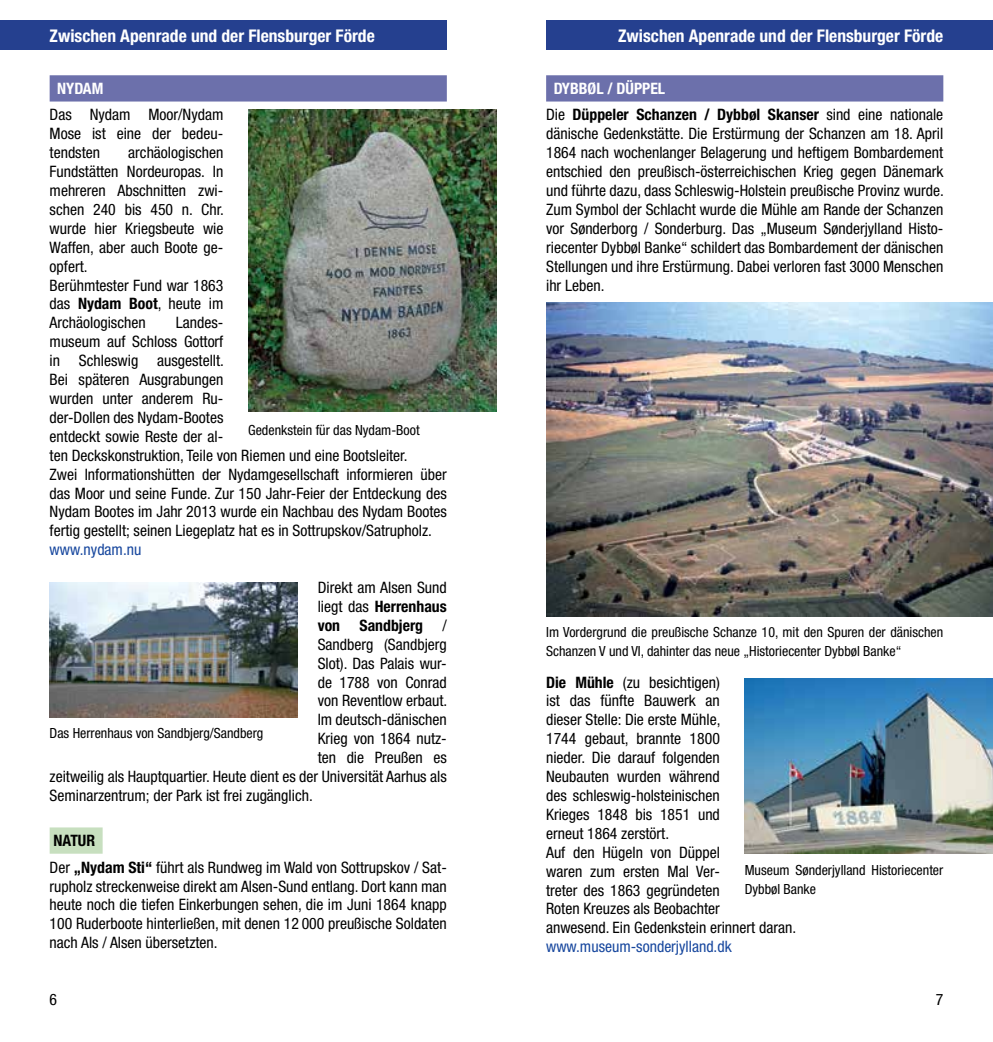
<style>
.page{position:relative;width:993px;height:1042px;background:#fff}
.page>*{position:absolute;margin:0;border:0;box-sizing:border-box;transform-origin:0 0}
.t1{font:700 condensed 17.5px "Helvetica Neue";color:#fff}
.t2{font:condensed 15.75px/18.9px "Helvetica Neue";color:#000}
.t3{font:700 condensed 15.75px/26.8px "Helvetica Neue";color:#000}
.t4{font:condensed 15.75px "Helvetica Neue";color:#17479e}
.t5{font:700 condensed 15.75px "Helvetica Neue";color:#fff}
.t6{font:condensed 14px/18.9px "Helvetica Neue";color:#000}
.s1{color:#fff}
.s2{font-weight:400}
.s3{font-weight:700}
</style>
<div class="page">
<div style="left:546px;top:20px;width:446px;height:30px;background:#25408f"></div>
<div style="left:0;top:20px;width:446px;height:30px;background:#25408f"></div>
<div style="left:50px;top:75px;width:396px;height:27px;background:#6c70ab"></div>
<div style="left:50px;top:827px;width:53px;height:26px;background:#c7dfbf"></div>
<div style="left:546px;top:75px;width:397px;height:27px;background:#6c70ab"></div>
<img style="left:248px;top:109px;width:248px;height:303px">
<img style="left:50px;top:582px;width:248px;height:135px">
<img style="left:546px;top:303px;width:446px;height:313px">
<img style="left:744px;top:679px;width:248px;height:175px">
<p class="t1" style="left:50px;top:25px;width:326px">Zwischen Apenrade und der Flensburger Förde</p>
<p class="t1" style="left:618px;top:25px;width:326px">Zwischen Apenrade und der Flensburger Förde</p>
<p class="t5" style="left:57px;top:78px;width:48px">NYDAM</p>
<p class="t2" style="left:50px;top:105px;width:175px;text-align:justify">Das Nydam Moor/Nydam Mose ist eine der bedeu&shy;tendsten</p>
<p class="t3" style="left:546px;top:74px;width:398px;text-indent:8px"><span class="s1">DYBBØL / DÜPPEL<br></span><span class="s2">Die</span> Düppeler Schanzen / Dybbøl Skanser <span class="s2">sind eine nationale</span></p>
<p class="t2" style="left:546px;top:124px;width:399px;text-align:justify">dänische Gedenkstätte. Die Erstürmung der Schanzen am 18. April 1864 nach wochenlanger Belagerung und heftigem Bombardement entschied den preußisch-österreichischen Krieg gegen Dänemark und führte dazu, dass Schleswig-Holstein preußische Provinz wurde.<br>Zum Symbol der Schlacht wurde die Mühle am Rande der Schanzen vor Sønderborg / Sonderburg. Das „Museum Sønderjylland Histo&shy;riecenter Dybbøl Banke“ schildert das Bombardement der dänischen Stellungen und ihre Erstürmung. Dabei verloren fast 3000 Menschen ihr Leben.</p>
<p class="t2" style="left:50px;top:143px;width:176px;text-indent:79px">archäologischen<br>Fundstätten Nordeuropas. In mehreren Abschnitten zwi&shy;schen 240 bis 450 n. Chr. wurde hier Kriegsbeute wie<br>Waffen, aber auch Boote ge&shy;opfert.<br>Berühmtester Fund war 1863 das <span class="s3">Nydam Boot</span>, heute im<br>Archäologischen</p>
<p class="t2" style="left:50px;top:313px;width:398px;text-indent:126px">Landes-<br>museum auf Schloss Gottorf<br>in Schleswig ausgestellt.<br>Bei späteren Ausgrabungen<br>wurden unter anderem Ru-<br>der-Dollen des Nydam-Bootes<br>entdeckt sowie Reste der al-<br>ten Deckskonstruktion, Teile von Riemen und eine Bootsleiter.<br>Zwei Informationshütten der Nydamgesellschaft informieren über das Moor und seine Funde. Zur 150 Jahr-Feier der Entdeckung des Nydam Bootes im Jahr 2013 wurde ein Nachbau des Nydam Bootes fertig gestellt; seinen Liegeplatz hat es in Sottrupskov/Satrupholz.</p>
<p class="t4" style="left:50px;top:540px;width:93px">www.nydam.nu</p>
<p class="t2" style="left:317px;top:578px;width:130px">Direkt am Alsen Sund</p>
<p class="t3" style="left:317px;top:593px;width:130px"><span class="s2">liegt das</span> Herrenhaus</p>
<p class="t3" style="left:317px;top:612px;width:130px">von Sandbjerg <span class="s2">/</span></p>
<p class="t2" style="left:317px;top:634px;width:130px">Sandberg (Sandbjerg</p>
<p class="t2" style="left:317px;top:653px;width:130px">Slot). Das Palais wur-</p>
<p class="t2" style="left:317px;top:672px;width:130px">de 1788 von Conrad</p>
<p class="t2" style="left:317px;top:691px;width:131px">von Reventlow erbaut.</p>
<p class="t2" style="left:317px;top:710px;width:130px">Im deutsch-dänischen</p>
<p class="t2" style="left:317px;top:729px;width:130px">Krieg von 1864 nutz-</p>
<p class="t2" style="left:317px;top:748px;width:130px">ten die Preußen es</p>
<p class="t2" style="left:50px;top:767px;width:398px">zeitweilig als Hauptquartier. Heute dient es der Universität Aarhus als</p>
<p class="t2" style="left:50px;top:786px;width:264px">Seminarzentrum; der Park ist frei zugänglich.</p>
<p class="t2" style="left:50px;top:827px;width:398px;line-height:26.8px"><span class="s3">NATUR<br></span>Der <span class="s3">„Nydam Sti“</span> führt als Rundweg im Wald von Sottrupskov / Sat-</p>
<p class="t2" style="left:50px;top:876px;width:398px;text-align:justify">rupholz streckenweise direkt am Alsen-Sund entlang. Dort kann man heute noch die tiefen Einkerbungen sehen, die im Juni 1864 knapp 100 Ruderboote hinterließen, mit denen 12 000 preußische Soldaten nach Als / Alsen übersetzten.</p>
<p class="t6" style="left:248px;top:421px;width:173px">Gedenkstein für das Nydam-Boot</p>
<p class="t6" style="left:546px;top:622px;width:398px">Im Vordergrund die preußische Schanze 10, mit den Spuren der dänischen<br>Schanzen V und VI, dahinter das neue „Historiecenter Dybbøl Banke“</p>
<p class="t2" style="left:546px;top:672px;width:251px"><span class="s3">Die Mühle</span> (zu besichtigen)<br>ist das fünfte Bauwerk an<br>dieser Stelle: Die erste Mühle,<br>1744 gebaut, brannte 1800<br>nieder. Die darauf folgenden<br>Neubauten wurden während<br>des schleswig-holsteinischen<br>Krieges 1848 bis 1851 und<br>erneut 1864 zerstört.<br>Auf den Hügeln von Düppel<br>waren zum ersten Mal Ver-<br>treter des 1863 gegründeten<br>Roten Kreuzes als Beobachter<br>anwesend. Ein Gedenkstein erinnert daran.</p>
<p class="t4" style="left:546px;top:937px;width:187px">www.museum-sonderjylland.dk</p>
<p class="t6" style="left:50px;top:723px;width:215px">Das Herrenhaus von Sandbjerg/Sandberg</p>
<p class="t6" style="left:744px;top:860px;width:200px">Museum Sønderjylland Historiecenter<br>Dybbøl Banke</p>
<p class="t2" style="left:50px;top:989px;width:9px">6</p>
<p class="t2" style="left:935px;top:989px;width:9px">7</p>
</div>
